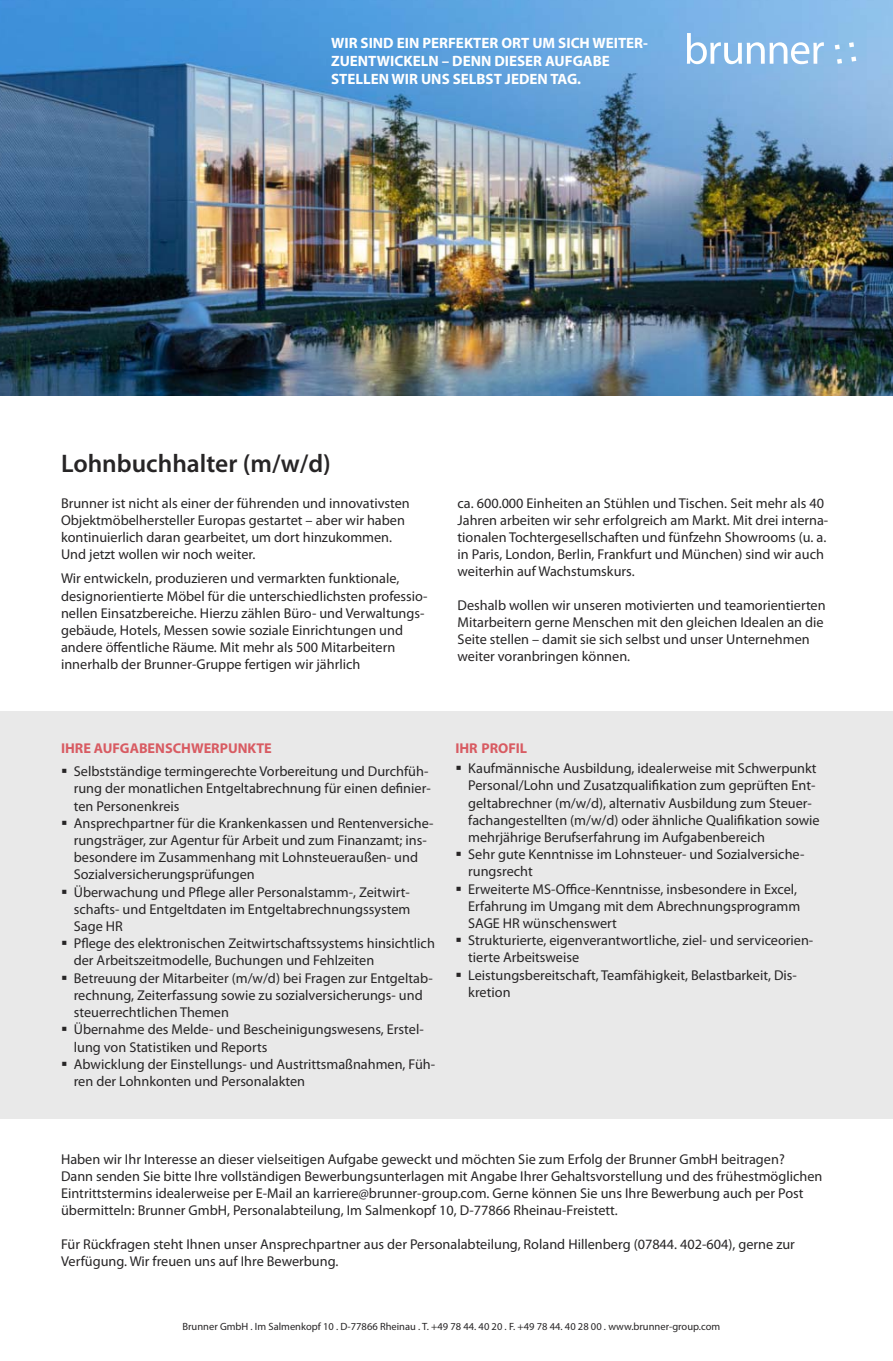
<style>
.page{position:relative;width:893px;height:1361px;background:#fff}
.page>*{position:absolute;margin:0;border:0;box-sizing:border-box;transform-origin:0 0}
.t1{font:600 25.5px "Myriad Pro";color:#272526}
.t2{font:700 15px/18px "Myriad Pro";color:#fff}
.t3{font:14.25px/17.2px "Myriad Pro";color:#272526}
.t4{font:700 14.25px "Myriad Pro";color:#d85b62}
.t5{font:10.5px "Myriad Pro";color:#272526}
</style>
<div class="page">
<div style="left:0;top:711px;width:893px;height:407px;background:#e9e9e9"></div>
<img style="left:0;top:0;width:893px;height:395px">
<svg style="left:687px;top:33px;width:137px;height:31px"></svg>
<svg style="left:837px;top:59px;width:5px;height:5px"></svg>
<svg style="left:835px;top:45px;width:5px;height:5px"></svg>
<svg style="left:849px;top:42px;width:5px;height:5px"></svg>
<svg style="left:851px;top:57px;width:5px;height:5px"></svg>
<p class="t2" style="left:331px;top:34px;width:318px">WIR SIND EIN PERFEKTER ORT UM SICH WEITER-<br>ZUENTWICKELN – DENN DIESER AUFGABE<br>STELLEN WIR UNS SELBST JEDEN TAG.</p>
<h1 class="t1" style="left:61px;top:449px;width:271px">Lohnbuchhalter (m/w/d)</h1>
<p class="t3" style="left:61px;top:495px;width:350px">Brunner ist nicht als einer der führenden und innovativsten Objektmöbelhersteller Europas gestartet – aber wir haben kontinuierlich daran gearbeitet, um dort hinzukommen.<br>Und jetzt wollen wir noch weiter.</p>
<p class="t3" style="left:61px;top:571px;width:368px">Wir entwickeln, produzieren und vermarkten funktionale, designorientierte Möbel für die unterschiedlichsten professio&shy;nellen Einsatzbereiche. Hierzu zählen Büro- und Verwaltungs&shy;gebäude, Hotels, Messen sowie soziale Einrichtungen und andere öffentliche Räume. Mit mehr als 500 Mitarbeitern innerhalb der Brunner-Gruppe fertigen wir jährlich</p>
<p class="t3" style="left:458px;top:495px;width:372px">ca. 600.000 Einheiten an Stühlen und Tischen. Seit mehr als 40<br>Jahren arbeiten wir sehr erfolgreich am Markt. Mit drei interna&shy;tionalen Tochtergesellschaften und fünfzehn Showrooms (u. a. in Paris, London, Berlin, Frankfurt und München) sind wir auch weiterhin auf Wachstumskurs.</p>
<p class="t3" style="left:458px;top:598px;width:370px">Deshalb wollen wir unseren motivierten und teamorientierten Mitarbeitern gerne Menschen mit den gleichen Idealen an die Seite stellen – damit sie sich selbst und unser Unternehmen weiter voranbringen können.</p>
<p class="t4" style="left:61px;top:740px;width:212px">IHRE AUFGABENSCHWERPUNKTE</p>
<p class="t3" style="left:74px;top:764px;width:363px">Selbstständige termingerechte Vorbereitung und Durchfüh&shy;rung der monatlichen Entgeltabrechnung für einen definier&shy;ten Personenkreis<br>Ansprechpartner für die Krankenkassen und Rentenversiche&shy;rungsträger, zur Agentur für Arbeit und zum Finanzamt; ins&shy;besondere im Zusammenhang mit Lohnsteueraußen- und Sozialversicherungsprüfungen<br>Überwachung und Pflege aller Personalstamm-, Zeitwirt&shy;schafts- und Entgeltdaten im Entgeltabrechnungssystem Sage HR<br>Pflege des elektronischen Zeitwirtschaftssystems hinsichtlich der Arbeitszeitmodelle, Buchungen und Fehlzeiten Betreuung der Mitarbeiter (m/w/d) bei Fragen zur Entgeltab&shy;rechnung, Zeiterfassung sowie zu sozialversicherungs- und steuerrechtlichen Themen<br>Übernahme des Melde- und Bescheinigungswesens, Erstel&shy;lung von Statistiken und Reports<br>Abwicklung der Einstellungs- und Austrittsmaßnahmen, Füh&shy;ren der Lohnkonten und Personalakten</p>
<p class="t4" style="left:455px;top:740px;width:73px">IHR PROFIL</p>
<p class="t3" style="left:468px;top:761px;width:353px">Kaufmännische Ausbildung, idealerweise mit Schwerpunkt Personal/Lohn und Zusatzqualifikation zum geprüften Ent&shy;geltabrechner (m/w/d), alternativ Ausbildung zum Steuer&shy;fachangestellten (m/w/d) oder ähnliche Qualifikation sowie mehrjährige Berufserfahrung im Aufgabenbereich<br>Sehr gute Kenntnisse im Lohnsteuer- und Sozialversiche&shy;rungsrecht<br>Erweiterte MS-Office-Kenntnisse, insbesondere in Excel, Erfahrung im Umgang mit dem Abrechnungsprogramm SAGE HR wünschenswert<br>Strukturierte, eigenverantwortliche, ziel- und serviceorien&shy;tierte Arbeitsweise<br>Leistungsbereitschaft, Teamfähigkeit, Belastbarkeit, Dis&shy;kretion</p>
<p class="t3" style="left:61px;top:1151px;width:763px">Haben wir Ihr Interesse an dieser vielseitigen Aufgabe geweckt und möchten Sie zum Erfolg der Brunner GmbH beitragen?<br>Dann senden Sie bitte Ihre vollständigen Bewerbungsunterlagen mit Angabe Ihrer Gehaltsvorstellung und des frühestmöglichen Eintrittstermins idealerweise per E-Mail an karriere@brunner-group.com. Gerne können Sie uns Ihre Bewerbung auch per Post übermitteln: Brunner GmbH, Personalabteilung, Im Salmenkopf 10, D-77866 Rheinau-Freistett.</p>
<p class="t3" style="left:61px;top:1237px;width:735px">Für Rückfragen steht Ihnen unser Ansprechpartner aus der Personalabteilung, Roland Hillenberg (07844. 402-604), gerne zur<br>Verfügung. Wir freuen uns auf Ihre Bewerbung.</p>
<p class="t5" style="left:182px;top:1322px;width:539px">Brunner GmbH . Im Salmenkopf 10 . D-77866 Rheinau . T. +49 78 44. 40 20 . F. +49 78 44. 40 28 00 . www.brunner-group.com</p>
</div>
